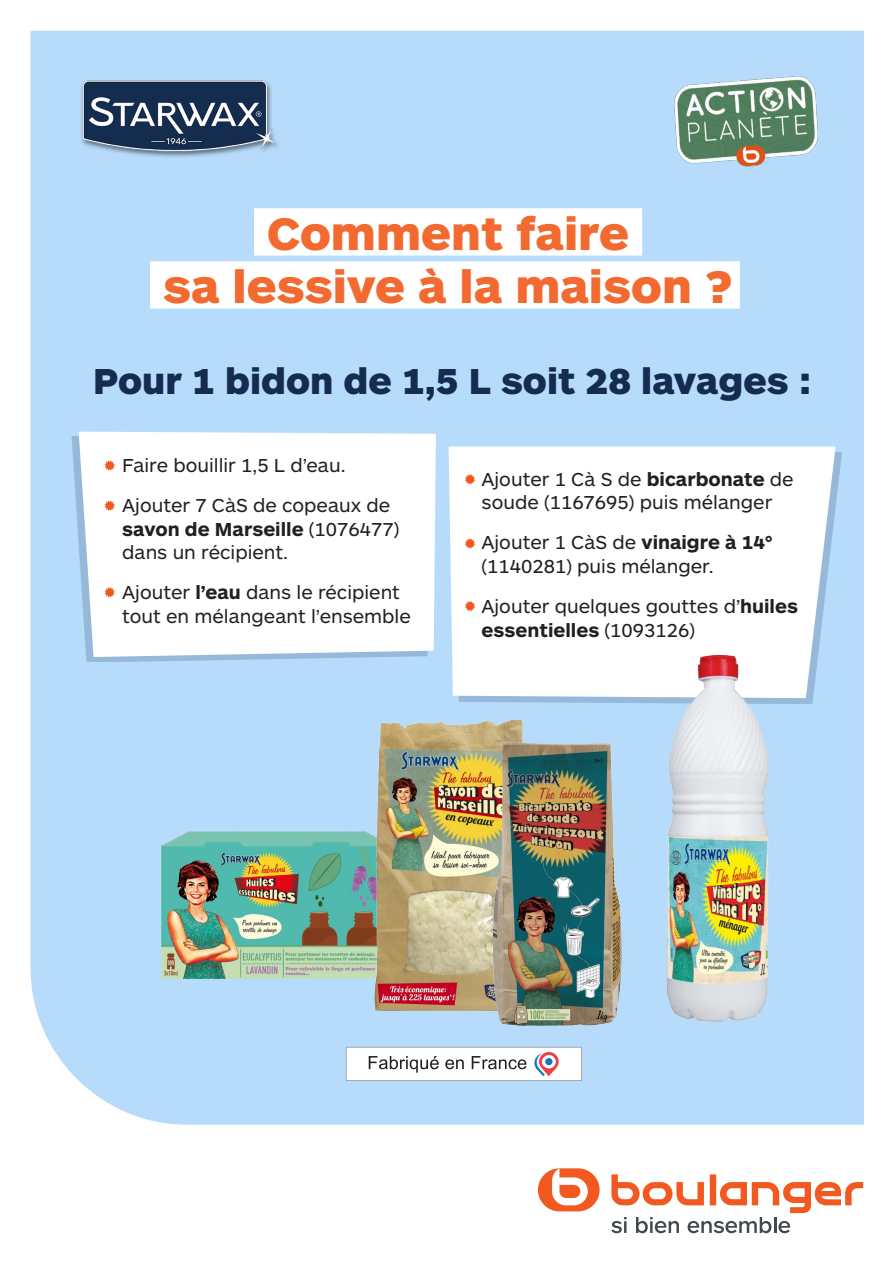
<style>
.page{position:relative;width:893px;height:1263px;background:#fff}
.page>*{position:absolute;margin:0;border:0;box-sizing:border-box;transform-origin:0 0}
.t1{font:900 47.4px "ARS Maquette Pro";color:#f26a30}
.t2{font:900 37.5px "ARS Maquette Pro";color:#142d4e}
.t3{font:19.5px/23.4px "ARS Maquette Pro";color:#231f20}
.s1{font-weight:700}
</style>
<div class="page">
<div style="left:30px;top:31px;width:834px;height:1094px;background:#b7dcfb"></div>
<div style="left:254px;top:208px;width:388px;height:48px;background:#fff"></div>
<div style="left:150px;top:261px;width:590px;height:48px;background:#fff"></div>
<svg style="left:346px;top:1047px;width:236px;height:34px"></svg>
<div style="left:545px;top:1058px;width:8px;height:7px;background:#1876bb;border-radius:50%"></div>
<img style="left:30px;top:30px;width:313px;height:177px">
<img style="left:670px;top:70px;width:157px;height:100px">
<div style="left:71px;top:436px;width:358px;height:226px;background:#142d4e;opacity:.2"></div>
<svg style="left:79px;top:432px;width:357px;height:225px"></svg>
<div style="left:455px;top:452px;width:387px;height:252px;background:#142d4e;opacity:.2"></div>
<svg style="left:449px;top:446px;width:387px;height:252px"></svg>
<svg style="left:105px;top:460px;width:10px;height:11px"></svg>
<svg style="left:465px;top:474px;width:10px;height:10px"></svg>
<svg style="left:105px;top:500px;width:10px;height:11px"></svg>
<svg style="left:465px;top:538px;width:10px;height:11px"></svg>
<svg style="left:105px;top:587px;width:10px;height:10px"></svg>
<svg style="left:465px;top:601px;width:10px;height:10px"></svg>
<img style="left:162px;top:832px;width:212px;height:146px">
<img style="left:374px;top:719px;width:155px;height:291px">
<img style="left:494px;top:743px;width:127px;height:283px">
<img style="left:668px;top:656px;width:100px;height:366px">
<div style="left:538px;top:1168px;width:62px;height:43px;background:#f15921;border-radius:22px"></div>
<svg style="left:611px;top:1174px;width:252px;height:59px"></svg>
<svg style="left:552px;top:1168px;width:36px;height:37px"></svg>
<p class="t1" style="left:267px;top:202px;width:364px">Comment faire</p>
<p class="t1" style="left:163px;top:255px;width:572px">sa lessive à la maison ?</p>
<p class="t2" style="left:93px;top:356px;width:720px">Pour 1 bidon de 1,5 L soit 28 lavages :</p>
<p class="t3" style="left:122px;top:452px;width:225px">Faire bouillir 1,5 L d’eau.</p>
<p class="t3" style="left:122px;top:493px;width:279px">Ajouter 7 CàS de copeaux de <span class="s1">savon de Marseille</span> (1076477) dans un récipient.</p>
<p class="t3" style="left:122px;top:580px;width:290px">Ajouter <span class="s1">l’eau</span> dans le récipient tout en mélangeant l’ensemble</p>
<p class="t3" style="left:482px;top:466px;width:314px">Ajouter 1 Cà S de <span class="s1">bicarbonate</span> de soude (1167695) puis mélanger</p>
<p class="t3" style="left:482px;top:530px;width:293px">Ajouter 1 CàS de <span class="s1">vinaigre à 14° </span>(1140281) puis mélanger.</p>
<p class="t3" style="left:482px;top:594px;width:318px">Ajouter quelques gouttes d’<span class="s1">huiles essentielles</span> (1093126)</p>
</div>
